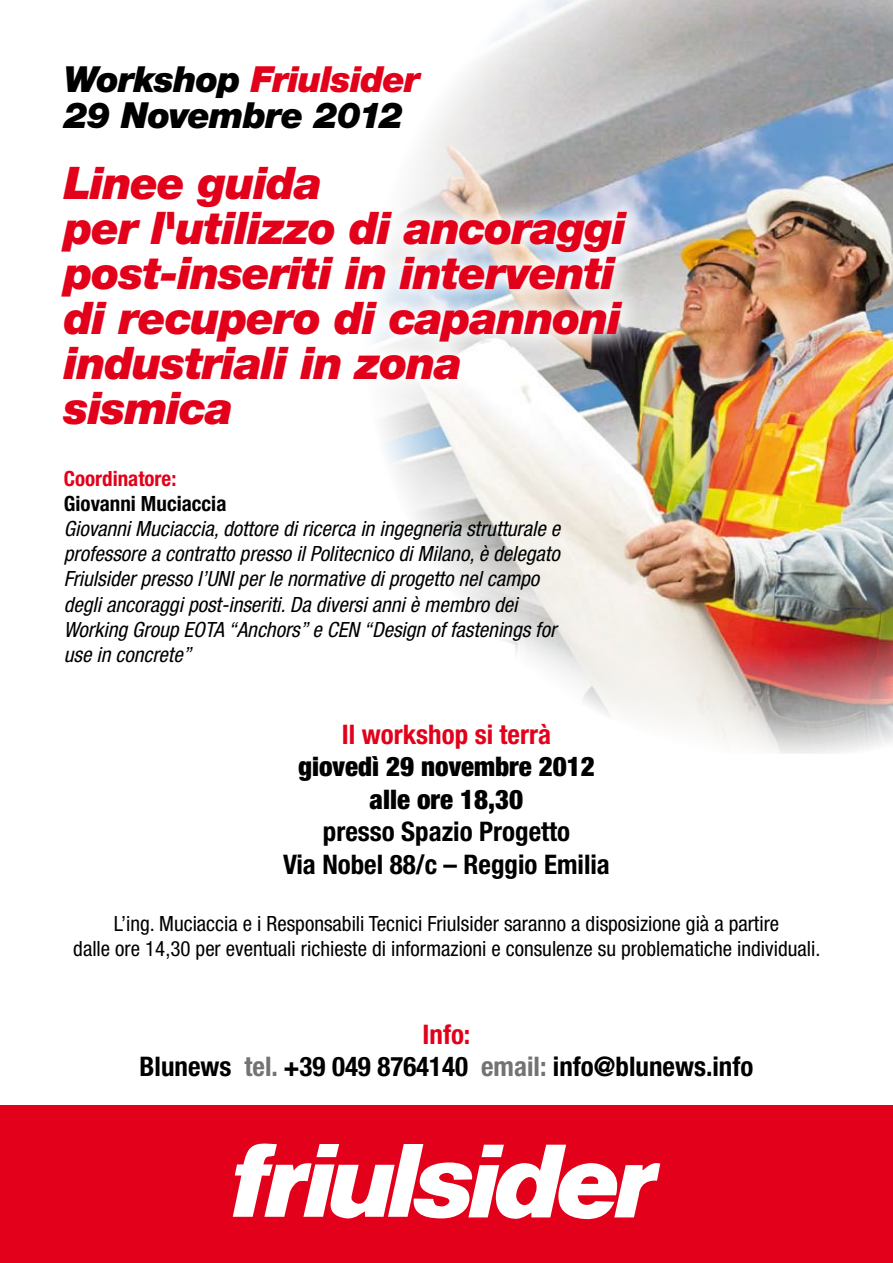
<style>
.page{position:relative;width:893px;height:1263px;background:#fff}
.page>*{position:absolute;margin:0;border:0;box-sizing:border-box;transform-origin:0 0}
.t1{font:italic 900 45px/45px "Helvetica Neue";letter-spacing:-.025em;color:#e2001a}
.t2{font:italic 900 36px/36px "Helvetica Neue";letter-spacing:-.025em;color:#000}
.t3{font:700 condensed 27px/32.4px "Helvetica Neue";color:#000;text-align:center}
.t4{font:900 condensed 27px/32.4px "Helvetica Neue";color:#000;text-align:center}
.t5{font:700 condensed 27px "Helvetica Neue";color:#e2001a}
.t6{font:italic condensed 21px/25.2px "Helvetica Neue";color:#000}
.t7{font:condensed 21px/25.2px "Helvetica Neue";color:#000;text-align:center}
.t8{font:700 condensed 21px "Helvetica Neue";color:#000}
.t9{font:700 condensed 21px "Helvetica Neue";color:#e2001a}
.s1{color:#e2001a}
.s2{color:#727375}
</style>
<div class="page">
<img style="left:400px;top:0;width:493px;height:753px">
<svg style="left:400px;top:50px;width:234px;height:92px"></svg>
<div style="left:0;top:1106px;width:893px;height:157px;background:#e2001a"></div>
<img style="left:374px;top:142px;width:346px;height:337px">
<svg style="left:233px;top:1143px;width:427px;height:77px"></svg>
<h2 class="t2" style="left:64px;top:60px;width:358px">Workshop <span class="s1">Friulsider<br></span>29 Novembre 2012</h2>
<h1 class="t1" style="left:64px;top:159px;width:564px">Linee guida<br>per l'utilizzo di ancoraggi post-inseriti in interventi di recupero di capannoni industriali in zona sismica</h1>
<p class="t9" style="left:64px;top:465px;width:114px">Coordinatore:</p>
<p class="t8" style="left:64px;top:491px;width:164px">Giovanni Muciaccia</p>
<p class="t6" style="left:64px;top:516px;width:498px">Giovanni Muciaccia, dottore di ricerca in ingegneria strutturale e professore a contratto presso il Politecnico di Milano, è delegato Friulsider presso l’UNI per le normative di progetto nel campo degli ancoraggi post-inseriti. Da diversi anni è membro dei Working Group EOTA “Anchors” e CEN “Design of fastenings for use in concrete”</p>
<p class="t5" style="left:342px;top:718px;width:211px">Il workshop si terrà</p>
<p class="t4" style="left:298px;top:750px;width:298px">giovedì 29 novembre 2012 alle ore 18,30</p>
<p class="t3" style="left:283px;top:815px;width:328px">presso Spazio Progetto<br>Via Nobel 88/c – Reggio Emilia</p>
<p class="t7" style="left:73px;top:911px;width:749px">L’ing. Muciaccia e i Responsabili Tecnici Friulsider saranno a disposizione già a partire<br>dalle ore 14,30 per eventuali richieste di informazioni e consulenze su problematiche individuali.</p>
<p class="t3" style="left:140px;top:1017px;width:615px"><span class="s1">Info:<br></span>Blunews <span class="s2">tel.</span> +39 049 8764140 <span class="s2">email:</span> info@blunews.info</p>
</div>
